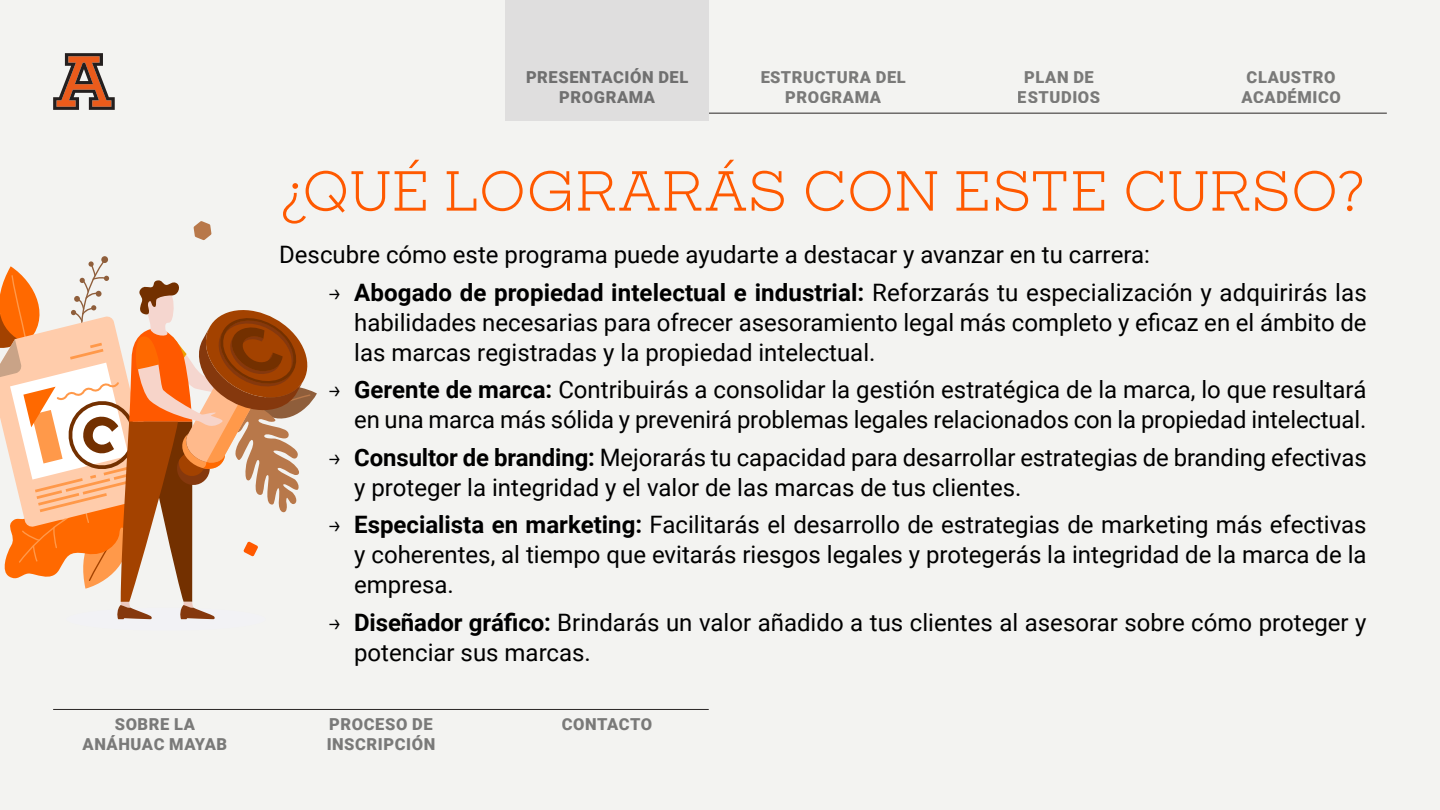
<style>
.page{position:relative;width:1440px;height:810px;background:#f3f3f1}
.page>*{position:absolute;margin:0;border:0;box-sizing:border-box;transform-origin:0 0}
.t1{font:54px "Sharp Slab";letter-spacing:-.015em;color:#ff5900}
.t2{font:24px/30px "Roboto";color:#000;text-align:justify}
.t3{font:900 16.5px/19.8px "Roboto";letter-spacing:.035em;color:#000;text-align:center}
.s1{font-family:"Montserrat"}
.s2{font-weight:700}
</style>
<div class="page">
<hr style="left:506px;top:113px;width:881px;height:1px;background:#292626">
<hr style="left:53px;top:709px;width:656px;height:1px;background:#292626">
<div style="left:505px;top:0;width:203px;height:120px;background:#dfdede"></div>
<div style="left:101px;top:256px;width:7px;height:7px;background:#8f5e3b;border-radius:50%"></div>
<div style="left:66px;top:608px;width:199px;height:23px;background:#f2f2f5;border-radius:50%"></div>
<svg style="left:194px;top:221px;width:17px;height:19px"></svg>
<svg style="left:0;top:261px;width:317px;height:358px"></svg>
<svg style="left:53px;top:53px;width:62px;height:57px"></svg>
<p class="t3" style="left:83px;top:714px;width:146px">SOBRE LA<br>ANÁHUAC MAYAB</p>
<p class="t3" style="left:526px;top:66px;width:164px">PRESENTACIÓN DEL<br>PROGRAMA</p>
<p class="t3" style="left:760px;top:66px;width:147px">ESTRUCTURA DEL<br>PROGRAMA</p>
<p class="t3" style="left:1018px;top:66px;width:84px">PLAN DE<br>ESTUDIOS</p>
<p class="t3" style="left:1241px;top:66px;width:101px">CLAUSTRO<br>ACADÉMICO</p>
<h1 class="t1" style="left:279px;top:153px;width:1088px">¿QUÉ LOGRARÁS CON ESTE CURSO?</h1>
<p class="t2" style="left:279px;top:239px;width:872px">Descubre cómo este programa puede ayudarte a destacar y avanzar en tu carrera:</p>
<p class="t2" style="left:354px;top:276px;width:1014px;text-indent:-26px"><span class="s1">→</span> <span class="s2">Abogado de propiedad intelectual e industrial:</span> Reforzarás tu especialización y adquirirás las habilidades necesarias para ofrecer asesoramiento legal más completo y eficaz en el ámbito de las marcas registradas y la propiedad intelectual.</p>
<p class="t2" style="left:328px;top:374px;width:1040px;text-align:right"><span class="s1">→</span> <span class="s2">Gerente de marca:</span> Contribuirás a consolidar la gestión estratégica de la marca, lo que resultará en una marca más sólida y prevenirá problemas legales relacionados con la propiedad intelectual.</p>
<p class="t2" style="left:354px;top:441px;width:1014px;text-indent:-26px"><span class="s1">→</span> <span class="s2">Consultor de branding:</span> Mejorarás tu capacidad para desarrollar estrategias de branding efectivas y proteger la integridad y el valor de las marcas de tus clientes.</p>
<p class="t2" style="left:354px;top:509px;width:1014px;text-indent:-26px"><span class="s1">→</span> <span class="s2">Especialista en marketing:</span> Facilitarás el desarrollo de estrategias de marketing más efectivas y coherentes, al tiempo que evitarás riesgos legales y protegerás la integridad de la marca de la empresa.</p>
<p class="t2" style="left:354px;top:606px;width:1014px;text-indent:-26px"><span class="s1">→</span> <span class="s2">Diseñador gráfico:</span> Brindarás un valor añadido a tus clientes al asesorar sobre cómo proteger y potenciar sus marcas.</p>
<p class="t3" style="left:327px;top:714px;width:110px;text-align:left">PROCESO DE<br>INSCRIPCIÓN</p>
<p class="t3" style="left:562px;top:714px;width:92px">CONTACTO</p>
</div>
